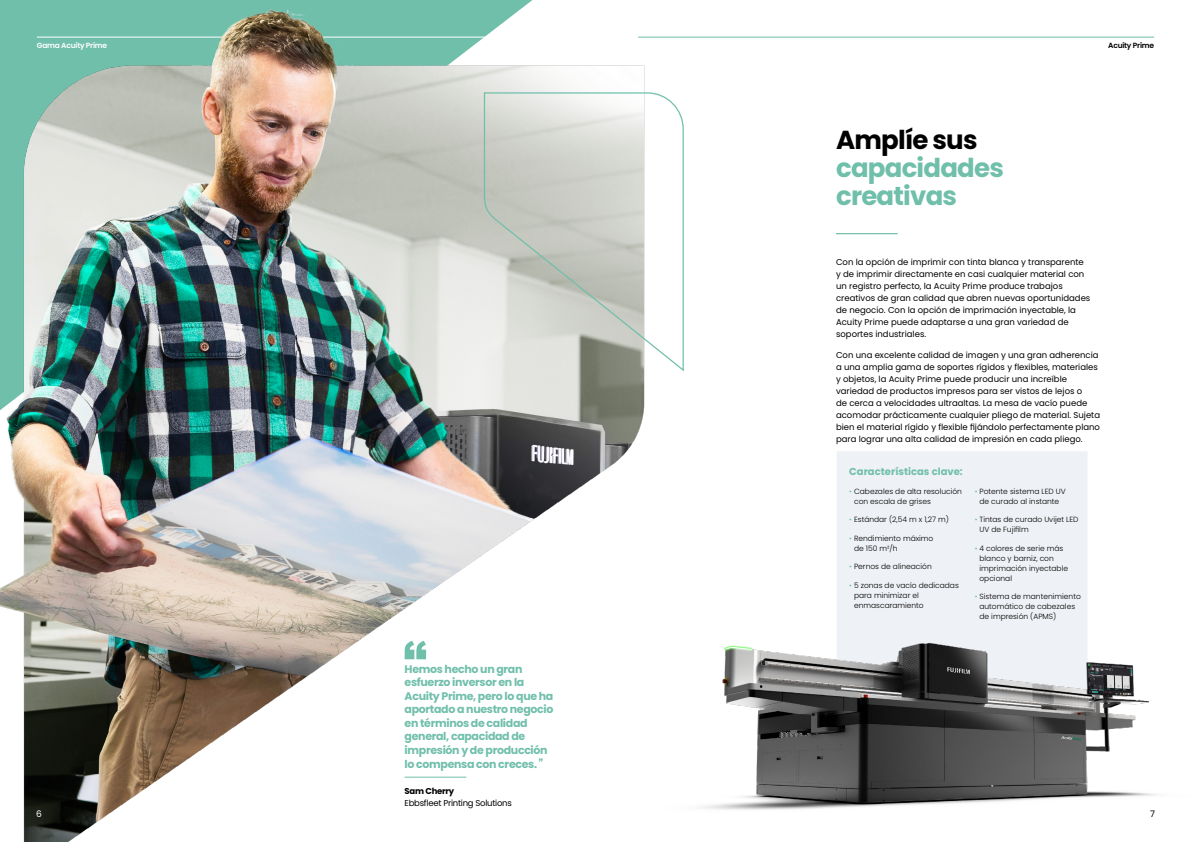
<style>
.page{position:relative;width:1191px;height:842px;background:#fff}
.page>*{position:absolute;margin:0;border:0;box-sizing:border-box;transform-origin:0 0}
.t1{font:700 26px/28px "Poppins";letter-spacing:-.03em;color:#70bfab}
.t2{font:700 11px/13.6px "Poppins";letter-spacing:-.03em;color:#70bfab}
.t3{font:700 10px "Poppins";color:#70bfab}
.t4{font:9px "Poppins";color:#fff}
.t5{font:9px "Poppins";color:#000}
.t6{font:8.5px/12px "Poppins";color:#000}
.t7{font:8.5px/12px "Poppins";letter-spacing:-.03em;color:#000}
.t8{font:300 7.5px/10px "Poppins";color:#000}
.t9{font:600 7.5px "Poppins";letter-spacing:-.03em;color:#fff}
.t10{font:600 7.5px "Poppins";letter-spacing:-.03em;color:#000}
.s1{color:#000}
.s2{font-weight:700}
.s3{color:#70bfab}
</style>
<div class="page">
<hr style="left:638px;top:37px;width:516px;height:1px;background:#70bfab">
<img style="left:0;top:0;width:686px;height:842px">
<div style="left:836px;top:450px;width:252px;height:256px;background:#eef1f5;border:1px solid #fff"></div>
<hr style="left:836px;top:233px;width:61px;height:1px;background:#70bfab">
<svg style="left:483px;top:92px;width:201px;height:281px"></svg>
<img style="left:595px;top:630px;width:563px;height:212px">
<hr style="left:405px;top:777px;width:61px;height:1px;background:#70bfab">
<svg style="left:405px;top:641px;width:21px;height:18px"></svg>
<svg style="left:539px;top:758px;width:3px;height:4px"></svg>
<p class="t9" style="left:37px;top:41px;width:72px">Gama Acuity Prime</p>
<p class="t10" style="left:1108px;top:41px;width:47px">Acuity Prime</p>
<p class="t1" style="left:836px;top:126px;width:169px"><span class="s1">Amplíe sus </span>capacidades creativas</p>
<p class="t2" style="left:405px;top:662px;width:150px">Hemos hecho un gran esfuerzo inversor en la<br>Acuity Prime, pero lo que ha aportado a nuestro negocio en términos de calidad general, capacidad de impresión y de producción lo compensa con creces.</p>
<p class="t7" style="left:405px;top:785px;width:109px"><span class="s2">Sam Cherry<br></span>Ebbsfleet Printing Solutions</p>
<p class="t6" style="left:836px;top:256px;width:256px">Con la opción de imprimir con tinta blanca y transparente y de imprimir directamente en casi cualquier material con un registro perfecto, la Acuity Prime produce trabajos creativos de gran calidad que abren nuevas oportunidades de negocio. Con la opción de imprimación inyectable, la Acuity Prime puede adaptarse a una gran variedad de soportes industriales.</p>
<p class="t6" style="left:836px;top:349px;width:265px">Con una excelente calidad de imagen y una gran adherencia a una amplia gama de soportes rígidos y flexibles, materiales y objetos, la Acuity Prime puede producir una increíble variedad de productos impresos para ser vistos de lejos o<br>de cerca a velocidades ultraaltas. La mesa de vacío puede acomodar prácticamente cualquier pliego de material. Sujeta bien el material rígido y flexible fijándolo perfectamente plano para lograr una alta calidad de impresión en cada pliego.</p>
<p class="t3" style="left:849px;top:466px;width:115px">Características clave:</p>
<p class="t8" style="left:854px;top:486px;width:109px;text-indent:-5px"><span class="s3">•</span> Cabezales de alta resolución con escala de grises</p>
<p class="t8" style="left:849px;top:515px;width:101px"><span class="s3">•</span> Estándar (2,54 m x 1,27 m)</p>
<p class="t8" style="left:854px;top:533px;width:81px;text-indent:-5px"><span class="s3">•</span> Rendimiento máximo de 150 m²/h</p>
<p class="t8" style="left:849px;top:562px;width:84px"><span class="s3">•</span> Pernos de alineación</p>
<p class="t8" style="left:854px;top:580px;width:106px;text-indent:-5px"><span class="s3">•</span> 5 zonas de vacío dedicadas para minimizar el enmascaramiento</p>
<p class="t8" style="left:974px;top:486px;width:92px;text-align:center"><span class="s3">•</span> Potente sistema LED UV de curado al instante</p>
<p class="t8" style="left:979px;top:515px;width:100px;text-indent:-5px"><span class="s3">•</span> Tintas de curado Uvijet LED<br>UV de Fujifilm</p>
<p class="t8" style="left:979px;top:543px;width:90px;text-indent:-5px"><span class="s3">•</span> 4 colores de serie más blanco y barniz, con imprimación inyectable opcional</p>
<p class="t8" style="left:979px;top:592px;width:103px;text-indent:-5px"><span class="s3">•</span> Sistema de mantenimiento automático de cabezales de impresión (APMS)</p>
<p class="t4" style="left:36px;top:809px;width:7px">6</p>
<p class="t5" style="left:1150px;top:809px;width:6px">7</p>
</div>
